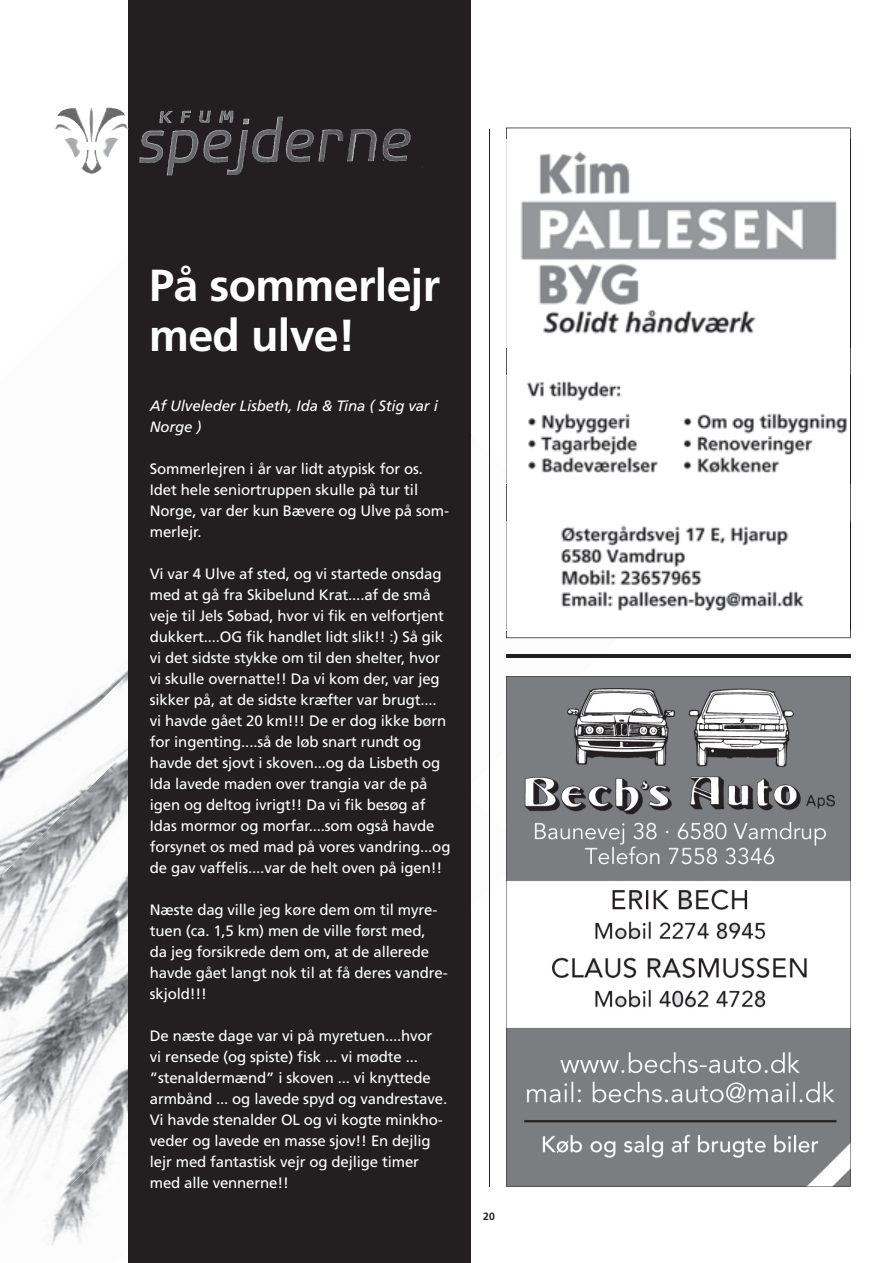
<style>
.page{position:relative;width:893px;height:1263px;background:#fff}
.page>*{position:absolute;margin:0;border:0;box-sizing:border-box;transform-origin:0 0}
.t1{font:700 44.85px/50.4px "Frutiger";letter-spacing:-.015em;color:#fff}
.t2{font:15px/21px "Frutiger";letter-spacing:-.01em;color:#fff}
.t3{font:italic 15px/21px "Frutiger";letter-spacing:-.01em;color:#fff}
.t4{font:700 10.5px "Frutiger";color:#231f20}
</style>
<div class="page">
<img style="left:128px;top:252px;width:1px;height:202px">
<img style="left:546px;top:638px;width:72px;height:20px">
<img style="left:506px;top:638px;width:40px;height:20px">
<img style="left:3px;top:1105px;width:126px;height:138px">
<img style="left:0;top:1029px;width:129px;height:76px">
<img style="left:0;top:953px;width:129px;height:76px">
<img style="left:0;top:877px;width:129px;height:76px">
<img style="left:0;top:801px;width:129px;height:76px">
<img style="left:0;top:597px;width:129px;height:204px">
<hr style="left:489px;top:129px;width:1px;height:1057px;background:#231f20">
<svg style="left:506px;top:676px;width:344px;height:510px;fill:#7b7d80"></svg>
<svg style="left:506px;top:128px;width:345px;height:510px"></svg>
<img style="left:507px;top:139px;width:344px;height:209px">
<img style="left:506px;top:376px;width:345px;height:107px">
<img style="left:506px;top:521px;width:345px;height:109px">
<hr style="left:506px;top:654px;width:344px;height:3px;background:#231f20">
<div style="left:129px;top:0;width:342px;height:1263px;background:#231f20"></div>
<img style="left:89px;top:107px;width:36px;height:33px">
<img style="left:181px;top:111px;width:53px;height:12px">
<img style="left:252px;top:116px;width:31px;height:44px">
<img style="left:54px;top:124px;width:75px;height:8px">
<img style="left:383px;top:128px;width:28px;height:32px">
<img style="left:286px;top:129px;width:58px;height:31px">
<img style="left:65px;top:138px;width:53px;height:20px">
<img style="left:81px;top:150px;width:21px;height:24px">
<img style="left:189px;top:160px;width:234px;height:7px">
<h1 class="t1" style="left:149px;top:259px;width:293px">På sommerlejr med ulve!</h1>
<p class="t3" style="left:150px;top:395px;width:289px">Af Ulveleder Lisbeth, Ida &amp; Tina ( Stig var i<br>Norge )</p>
<p class="t2" style="left:150px;top:458px;width:301px">Sommerlejren i år var lidt atypisk for os.<br>Idet hele seniortruppen skulle på tur til<br>Norge, var der kun Bævere og Ulve på som&shy;merlejr.</p>
<p class="t2" style="left:150px;top:563px;width:302px">Vi var 4 Ulve af sted, og vi startede onsdag med at gå fra Skibelund Krat....af de små veje til Jels Søbad, hvor vi fik en velfortjent dukkert....OG fik handlet lidt slik!! :) Så gik vi det sidste stykke om til den shelter, hvor vi skulle overnatte!! Da vi kom der, var jeg sikker på, at de sidste kræfter var brugt.... vi havde gået 20 km!!! De er dog ikke børn for ingenting....så de løb snart rundt og havde det sjovt i skoven...og da Lisbeth og Ida lavede maden over trangia var de på igen og deltog ivrigt!! Da vi fik besøg af Idas mormor og morfar....som også havde forsynet os med mad på vores vandring...og de gav vaffelis....var de helt oven på igen!!</p>
<p class="t2" style="left:150px;top:899px;width:299px">Næste dag ville jeg køre dem om til myre&shy;tuen (ca. 1,5 km) men de ville først med,<br>da jeg forsikrede dem om, at de allerede havde gået langt nok til at få deres vandre&shy;skjold!!!</p>
<p class="t2" style="left:150px;top:1025px;width:299px">De næste dage var vi på myretuen....hvor vi rensede (og spiste) fisk ... vi mødte ... ”stenaldermænd” i skoven ... vi knyttede armbånd ... og lavede spyd og vandrestave.<br>Vi havde stenalder OL og vi kogte minkho&shy;veder og lavede en masse sjov!! En dejlig lejr med fantastisk vejr og dejlige timer med alle vennerne!!</p>
<p class="t4" style="left:483px;top:1210px;width:13px">20</p>
</div>
